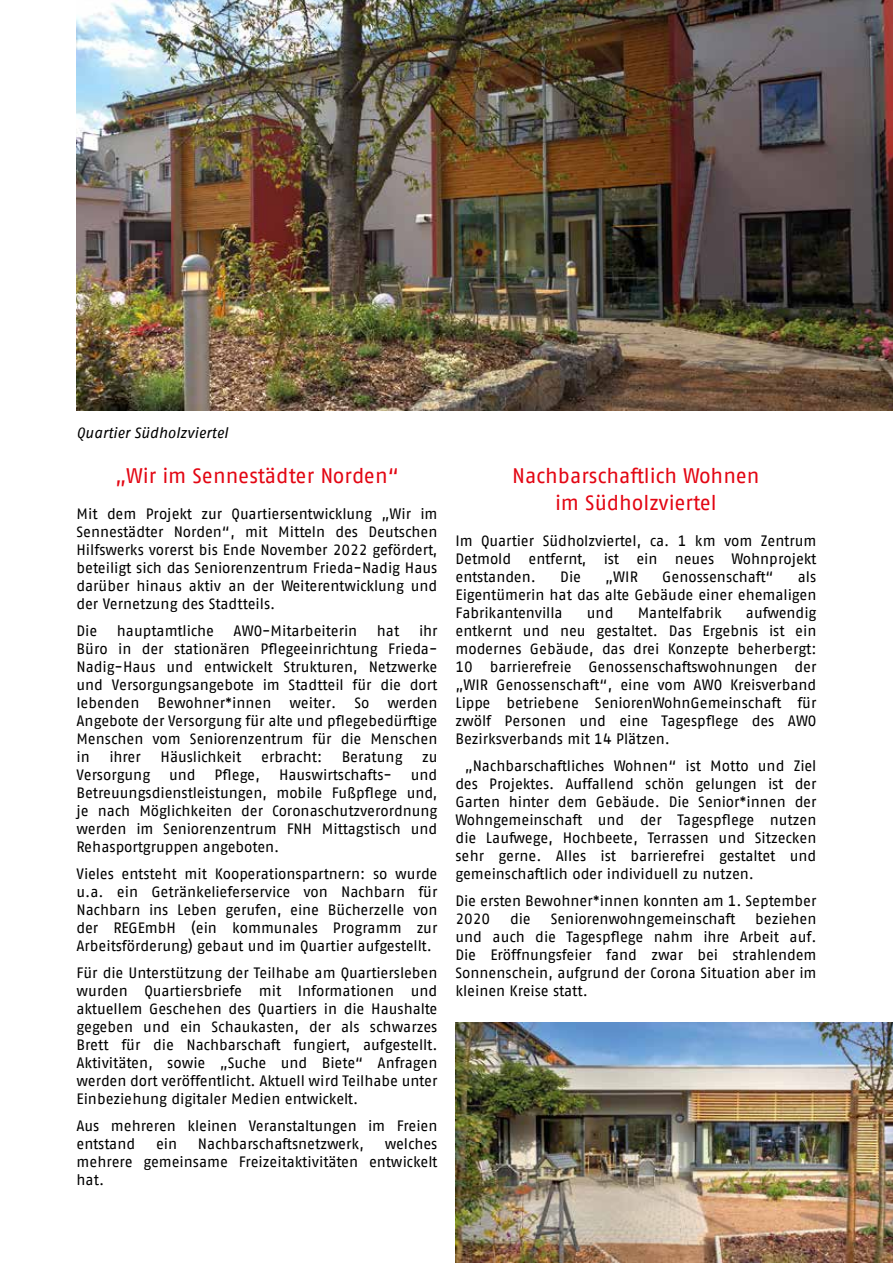
<style>
.page{position:relative;width:893px;height:1263px;background:#fff}
.page>*{position:absolute;margin:0;border:0;box-sizing:border-box;transform-origin:0 0}
.t1{font:21px/27px "AWO Fago Office";color:#e30613;text-align:center}
.t2{font:15px/18px "AWO Fago Office";color:#000;text-align:justify}
.t3{font:italic 15px "AWO Fago Office";color:#000}
</style>
<div class="page">
<img style="left:455px;top:1023px;width:438px;height:240px">
<img style="left:77px;top:0;width:816px;height:411px">
<p class="t3" style="left:77px;top:424px;width:153px">Quartier Südholzviertel</p>
<h1 class="t1" style="left:115px;top:462px;width:285px">„Wir im Sennestädter Norden“</h1>
<p class="t2" style="left:77px;top:504px;width:362px">Mit dem Projekt zur Quartiersentwicklung „Wir im Sennestädter Norden“, mit Mitteln des Deutschen Hilfswerks vorerst bis Ende November 2022 gefördert, beteiligt sich das Seniorenzentrum Frieda-Nadig Haus darüber hinaus aktiv an der Weiterentwicklung und der Vernetzung des Stadtteils.</p>
<p class="t2" style="left:77px;top:621px;width:22px">Die</p>
<p class="t2" style="left:117px;top:621px;width:99px">hauptamtliche</p>
<p class="t2" style="left:234px;top:621px;width:125px">AWO-Mitarbeiterin</p>
<p class="t2" style="left:377px;top:621px;width:24px">hat</p>
<p class="t2" style="left:77px;top:621px;width:362px;text-indent:342px">ihr Büro in der stationären Pflegeeinrichtung Frieda-Nadig-Haus und entwickelt Strukturen, Netzwerke und Versorgungsangebote im Stadtteil für die dort lebenden Bewohner*innen weiter. So werden Angebote der Versorgung für alte und pflegebedürftige Menschen vom Seniorenzentrum für die Menschen in</p>
<p class="t2" style="left:109px;top:747px;width:33px">ihrer</p>
<p class="t2" style="left:161px;top:747px;width:82px">Häuslichkeit</p>
<p class="t2" style="left:261px;top:747px;width:63px">erbracht:</p>
<p class="t2" style="left:342px;top:747px;width:62px">Beratung</p>
<p class="t2" style="left:422px;top:747px;width:17px">zu</p>
<p class="t2" style="left:77px;top:765px;width:75px">Versorgung</p>
<p class="t2" style="left:169px;top:765px;width:28px">und</p>
<p class="t2" style="left:215px;top:765px;width:47px">Pflege,</p>
<p class="t2" style="left:279px;top:765px;width:114px">Hauswirtschafts-</p>
<p class="t2" style="left:77px;top:765px;width:362px;text-indent:334px">und Betreuungsdienstleistungen, mobile Fußpflege und, je nach Möglichkeiten der Coronaschutzverordnung werden im Seniorenzentrum FNH Mittagstisch und Rehasportgruppen angeboten.</p>
<p class="t2" style="left:77px;top:864px;width:362px">Vieles entsteht mit Kooperationspartnern: so wurde u.a. ein Getränkelieferservice von Nachbarn für Nachbarn ins Leben gerufen, eine Bücherzelle von der REGEmbH (ein kommunales Programm zur Arbeitsförderung) gebaut und im Quartier aufgestellt.</p>
<p class="t2" style="left:77px;top:963px;width:362px">Für die Unterstützung der Teilhabe am Quartiersleben wurden Quartiersbriefe mit Informationen und aktuellem Geschehen des Quartiers in die Haushalte gegeben und ein Schaukasten, der als schwarzes Brett für die Nachbarschaft fungiert, aufgestellt.<br>Aktivitäten, sowie „Suche und Biete“ Anfragen werden dort veröffentlicht. Aktuell wird Teilhabe unter Einbeziehung digitaler Medien entwickelt.</p>
<p class="t2" style="left:77px;top:1116px;width:362px">Aus mehreren kleinen Veranstaltungen im Freien entstand</p>
<p class="t2" style="left:156px;top:1134px;width:23px">ein</p>
<p class="t2" style="left:198px;top:1134px;width:168px">Nachbarschaftsnetzwerk,</p>
<p class="t2" style="left:77px;top:1134px;width:362px;text-indent:308px">welches mehrere gemeinsame Freizeitaktivitäten entwickelt hat.</p>
<h1 class="t1" style="left:512px;top:462px;width:249px">Nachbarschaftlich Wohnen im Südholzviertel</h1>
<p class="t2" style="left:455px;top:531px;width:362px">Im Quartier Südholzviertel, ca. 1 km vom Zentrum Detmold entfernt, ist ein neues Wohnprojekt entstanden.</p>
<p class="t2" style="left:560px;top:567px;width:22px">Die</p>
<p class="t2" style="left:605px;top:567px;width:34px">„WIR</p>
<p class="t2" style="left:662px;top:567px;width:113px">Genossenschaft“</p>
<p class="t2" style="left:455px;top:567px;width:362px;text-indent:342px">als Eigentümerin hat das alte Gebäude einer ehemaligen Fabrikantenvilla</p>
<p class="t2" style="left:455px;top:603px;width:362px;text-indent:290px">aufwendig entkernt und neu gestaltet. Das Ergebnis ist ein modernes Gebäude, das drei Konzepte beherbergt:<br>10 barrierefreie Genossenschaftswohnungen der „WIR Genossenschaft“, eine vom AWO Kreisverband Lippe betriebene SeniorenWohnGemeinschaft für zwölf Personen und eine Tagespflege des AWO Bezirksverbands mit 14 Plätzen.</p>
<p class="t2" style="left:455px;top:756px;width:362px;text-indent:9px">„Nachbarschaftliches Wohnen“ ist Motto und Ziel des Projektes. Auffallend schön gelungen ist der Garten hinter dem Gebäude. Die Senior*innen der Wohngemeinschaft und der Tagespflege nutzen die Laufwege, Hochbeete, Terrassen und Sitzecken sehr gerne. Alles ist barrierefrei gestaltet und gemeinschaftlich oder individuell zu nutzen.</p>
<p class="t2" style="left:455px;top:891px;width:362px">Die ersten Bewohner*innen konnten am 1. September<br>2020</p>
<p class="t2" style="left:587px;top:603px;width:28px">und</p>
<p class="t2" style="left:638px;top:603px;width:86px">Mantelfabrik</p>
<p class="t2" style="left:455px;top:909px;width:362px;text-indent:300px">beziehen und auch die Tagespflege nahm ihre Arbeit auf.<br>Die Eröffnungsfeier fand zwar bei strahlendem Sonnenschein, aufgrund der Corona Situation aber im kleinen Kreise statt.</p>
<p class="t2" style="left:510px;top:909px;width:22px">die</p>
<p class="t2" style="left:551px;top:909px;width:186px">Seniorenwohngemeinschaft</p>
</div>
